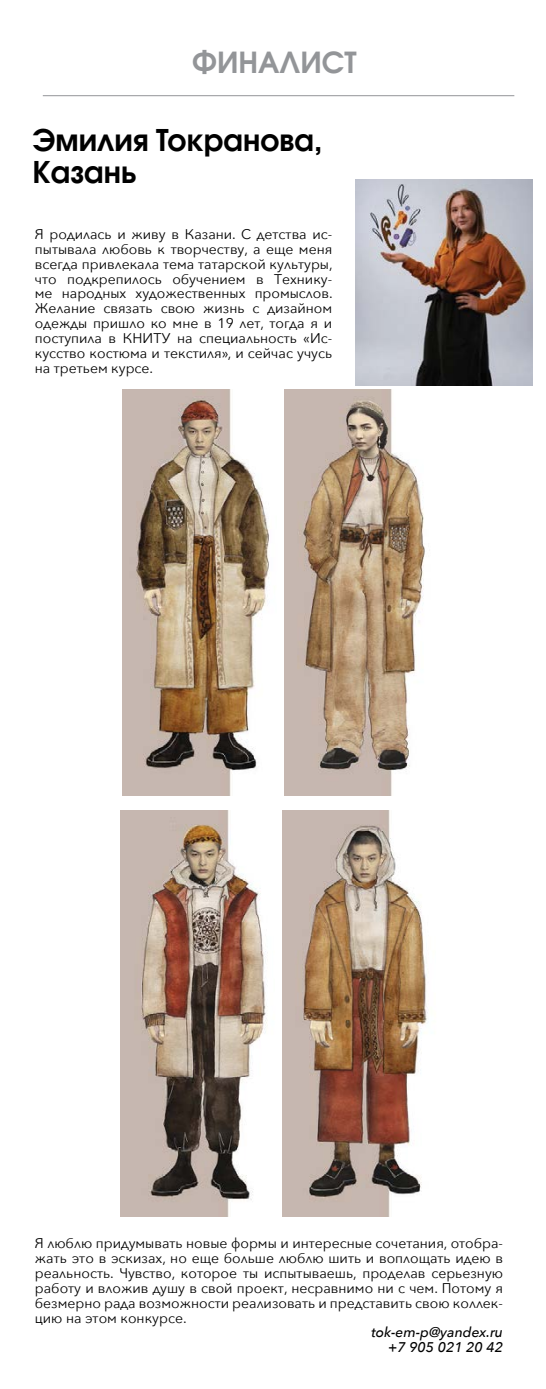
<style>
.page{position:relative;width:546px;height:1389px;background:#fff}
.page>*{position:absolute;margin:0;border:0;box-sizing:border-box;transform-origin:0 0}
.t1{font:700 29.75px/31.7px "Avant Garde Gothic C";color:#000}
.t2{font:700 28.88px "Avant Garde Gothic C";color:#939598}
.t3{font:14px/14.9px "Avenir Next";color:#000;text-align:justify}
.t4{font:italic 500 14px/14.9px "Avenir Next";color:#000;text-align:right}
</style>
<div class="page">
<hr style="left:43px;top:95px;width:471px;height:1px;background:#939598">
<img style="left:123px;top:390px;width:146px;height:406px">
<img style="left:355px;top:179px;width:177px;height:207px">
<img style="left:284px;top:390px;width:141px;height:406px">
<img style="left:121px;top:811px;width:147px;height:406px">
<img style="left:282px;top:811px;width:146px;height:406px">
<h2 class="t2" style="left:192px;top:45px;width:166px">ФИНАЛИСТ</h2>
<h1 class="t1" style="left:32px;top:124px;width:291px">Эмилия Токранова,<br>Казань</h1>
<p class="t3" style="left:35px;top:226px;width:299px">Я родилась и живу в Казани. С детства ис&shy;пытывала любовь к творчеству, а еще меня всегда привлекала тема татарской культуры, что подкрепилось обучением в Технику&shy;ме народных художественных промыслов.<br>Желание связать свою жизнь с дизайном одежды пришло ко мне в 19 лет, тогда я и поступила в КНИТУ на специальность «Ис&shy;кусство костюма и текстиля», и сейчас учусь на третьем курсе.</p>
<p class="t3" style="left:35px;top:1235px;width:470px">Я люблю придумывать новые формы и интересные сочетания, отобра&shy;жать это в эскизах, но еще больше люблю шить и воплощать идею в реальность. Чувство, которое ты испытываешь, проделав серьезную работу и вложив душу в свой проект, несравнимо ни с чем. Потому я безмерно рада возможности реализовать и представить свою коллек&shy;цию на этом конкурсе.</p>
<p class="t4" style="left:371px;top:1325px;width:133px">tok-em-p@yandex.ru +7 905 021 20 42</p>
</div>
